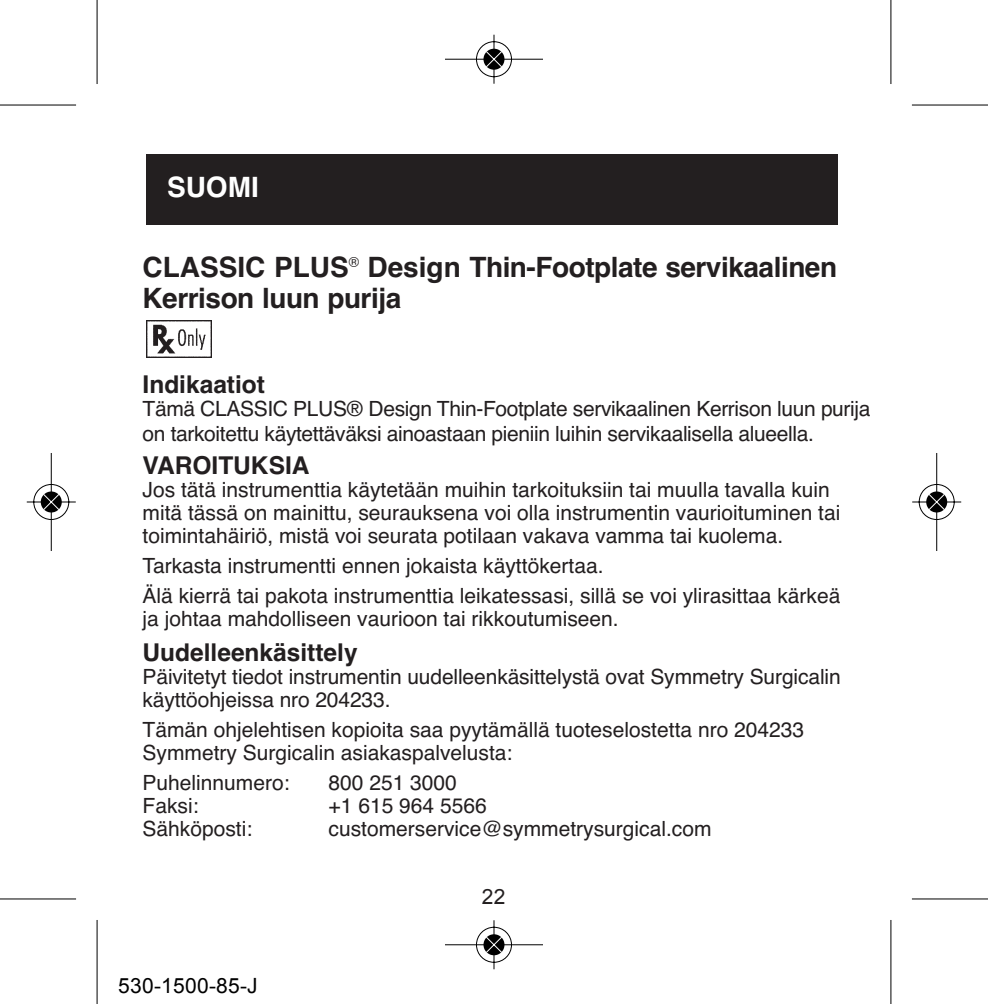
<style>
.page{position:relative;width:988px;height:1004px;background:#fff}
.page>*{position:absolute;margin:0;border:0;box-sizing:border-box;transform-origin:0 0}
.t1{font:700 28px/31.5px "Helvetica";letter-spacing:-.015em;color:#231f20}
.t2{font:700 28px "Helvetica";color:#fff}
.t3{font:700 24.5px "Helvetica";color:#231f20}
.t4{font:21px/22.8px "Helvetica";color:#231f20}
.t5{font:21px "Arial";color:#000}
.t6{font:21px "Arial";color:#231f20}
.s1{font-family:"Helvetica Neue LT Std 55 Roman"}
</style>
<div class="page">
<img style="left:146px;top:321px;width:66px;height:36px">
<div style="left:146px;top:154px;width:691px;height:70px;background:#231f20"></div>
<hr style="left:96px;top:0;width:2px;height:84px;background:#000">
<hr style="left:0;top:104px;width:76px;height:2px;background:#000">
<hr style="left:890px;top:0;width:1px;height:84px;background:#000">
<hr style="left:912px;top:104px;width:76px;height:2px;background:#000">
<hr style="left:96px;top:920px;width:2px;height:84px;background:#000">
<hr style="left:0;top:898px;width:76px;height:1px;background:#000">
<hr style="left:890px;top:920px;width:1px;height:84px;background:#000">
<hr style="left:912px;top:898px;width:76px;height:1px;background:#000">
<svg style="left:445px;top:34px;width:98px;height:50px"></svg>
<svg style="left:445px;top:920px;width:98px;height:50px"></svg>
<svg style="left:26px;top:453px;width:50px;height:98px"></svg>
<svg style="left:912px;top:453px;width:50px;height:98px"></svg>
<h1 class="t2" style="left:167px;top:177px;width:93px">SUOMI</h1>
<h1 class="t1" style="left:143px;top:254px;width:696px">CLASSIC PLUS<sup>®</sup> Design Thin-Footplate servikaalinen<br>Kerrison luun purija</h1>
<p class="t3" style="left:143px;top:375px;width:124px">Indikaatiot</p>
<p class="t4" style="left:143px;top:398px;width:729px;line-height:24.8px">Tämä CLASSIC PLUS<span class="s1">®</span> Design Thin-Footplate servikaalinen Kerrison luun purija on tarkoitettu käytettäväksi ainoastaan pieniin luihin servikaalisella alueella.</p>
<p class="t3" style="left:143px;top:457px;width:168px">VAROITUKSIA</p>
<p class="t4" style="left:143px;top:480px;width:699px">Jos tätä instrumenttia käytetään muihin tarkoituksiin tai muulla tavalla kuin mitä tässä on mainittu, seurauksena voi olla instrumentin vaurioituminen tai toimintahäiriö, mistä voi seurata potilaan vakava vamma tai kuolema.</p>
<p class="t4" style="left:143px;top:552px;width:699px;line-height:30.4px">Tarkasta instrumentti ennen jokaista käyttökertaa.<br>Älä kierrä tai pakota instrumenttia leikatessasi, sillä se voi ylirasittaa kärkeä</p>
<p class="t4" style="left:143px;top:609px;width:478px">ja johtaa mahdolliseen vaurioon tai rikkoutumiseen.</p>
<p class="t3" style="left:143px;top:644px;width:217px">Uudelleenkäsittely</p>
<p class="t4" style="left:143px;top:667px;width:700px">Päivitetyt tiedot instrumentin uudelleenkäsittelystä ovat Symmetry Surgicalin käyttöohjeissa nro 204233.</p>
<p class="t4" style="left:143px;top:720px;width:663px">Tämän ohjelehtisen kopioita saa pyytämällä tuoteselostetta nro 204233<br>Symmetry Surgicalin asiakaspalvelusta:</p>
<p class="t4" style="left:143px;top:773px;width:148px">Puhelinnumero:</p>
<p class="t4" style="left:328px;top:773px;width:130px">800 251 3000</p>
<p class="t4" style="left:143px;top:796px;width:57px">Faksi:</p>
<p class="t4" style="left:329px;top:796px;width:160px">+1 615 964 5566</p>
<p class="t4" style="left:143px;top:819px;width:111px">Sähköposti:</p>
<p class="t4" style="left:329px;top:819px;width:384px">customerservice@symmetrysurgical.com</p>
<p class="t5" style="left:118px;top:973px;width:141px">530-1500-85-J</p>
<p class="t6" style="left:482px;top:885px;width:25px">22</p>
</div>
